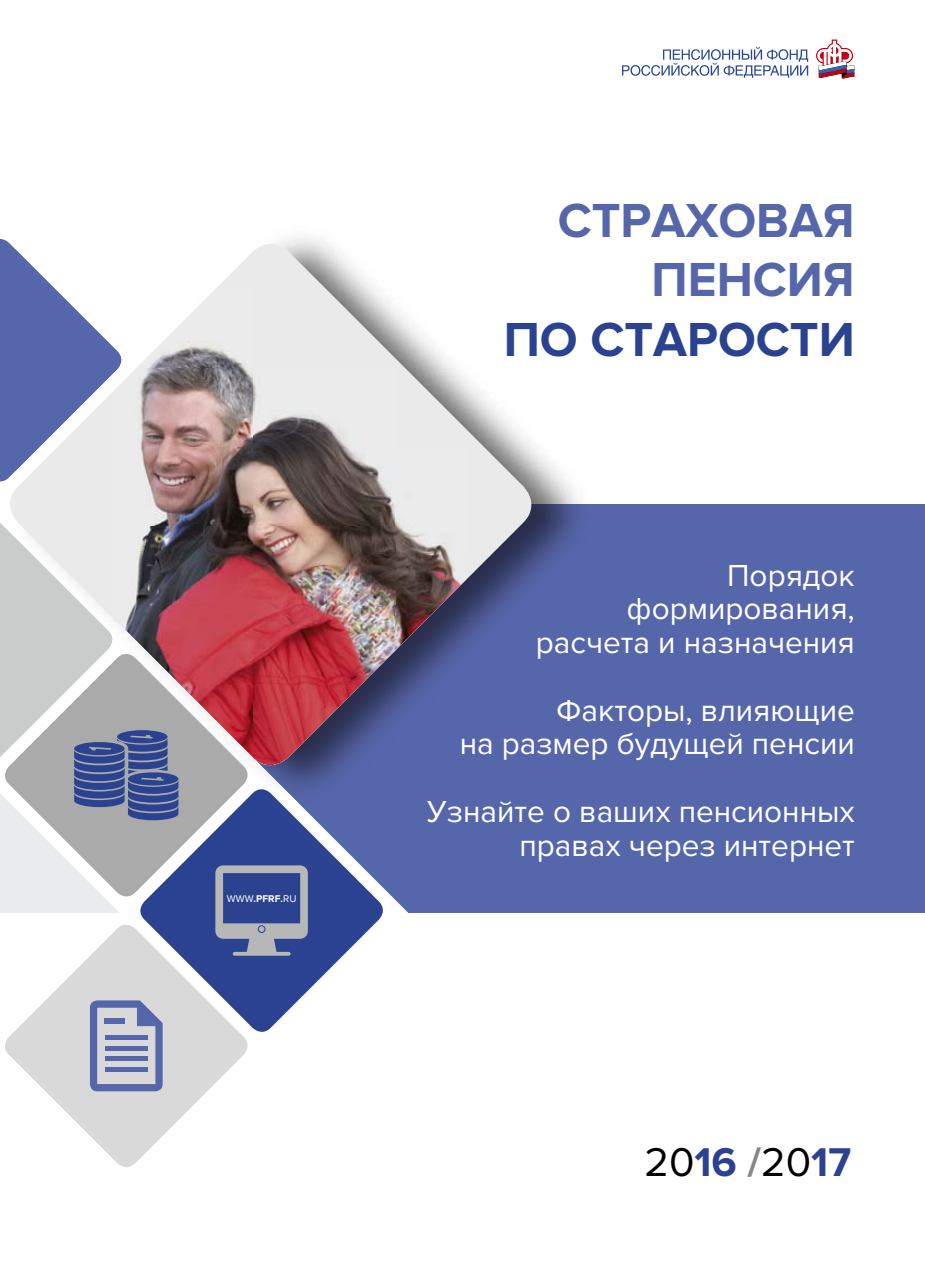
<style>
.page{position:relative;width:925px;height:1276px;background:#fff}
.page>*{position:absolute;margin:0;border:0;box-sizing:border-box;transform-origin:0 0}
.t1{font:700 49.5px/59.4px "Proxima Nova";color:#5666aa;text-align:right}
.t2{font:700 49.5px "Proxima Nova";color:#2a4290}
.t3{font:41.62px "Proxima Nova";color:#000}
.t4{font:31.5px/33.8px "Proxima Nova";color:#fff;text-align:right}
.t5{font:700 10.12px "Proxima Nova";color:#fff}
.s1{font-weight:400}
.s2{font-weight:700;color:#2a4290}
.s3{font-weight:700;color:#868685}
</style>
<div class="page">
<div style="left:210px;top:504px;width:715px;height:408px;background:#5666aa"></div>
<svg style="left:0;top:892px;width:441px;height:21px;fill:#e8eced"></svg>
<svg style="left:216px;top:237px;width:325px;height:538px"></svg>
<img style="left:178px;top:289px;width:218px;height:79px">
<img style="left:396px;top:357px;width:70px;height:249px">
<img style="left:178px;top:368px;width:218px;height:318px">
<img style="left:396px;top:606px;width:46px;height:46px">
<img style="left:254px;top:686px;width:109px;height:79px">
<svg style="left:0;top:649px;width:253px;height:252px;background:#cba9ae"></svg>
<svg style="left:135px;top:784px;width:253px;height:248px"></svg>
<svg style="left:5px;top:919px;width:248px;height:248px;fill:#d9d9d9"></svg>
<svg style="left:622px;top:47px;width:186px;height:31px"></svg>
<svg style="left:816px;top:40px;width:38px;height:39px"></svg>
<svg style="left:0;top:239px;width:178px;height:581px"></svg>
<svg style="left:90px;top:1000px;width:73px;height:91px;background:#9aa1c2"></svg>
<svg style="left:215px;top:865px;width:93px;height:90px;background:#62719f"></svg>
<p class="t5" style="left:227px;top:894px;width:71px"><span class="s1">WWW</span>.PFRF.<span class="s1">RU</span></p>
<h1 class="t1" style="left:558px;top:195px;width:298px">СТРАХОВАЯ<br>ПЕНСИЯ</h1>
<h1 class="t2" style="left:504px;top:320px;width:353px">ПО СТАРОСТИ</h1>
<p class="t4" style="left:536px;top:561px;width:320px">Порядок формирования, расчета и назначения</p>
<p class="t4" style="left:460px;top:696px;width:397px">Факторы, влияющие<br>на размер будущей пенсии</p>
<p class="t4" style="left:427px;top:797px;width:429px">Узнайте о ваших пенсионных правах через интернет</p>
<h2 class="t3" style="left:644px;top:1146px;width:208px">20<span class="s2">16</span> <span class="s3">/</span>20<span class="s2">17</span></h2>
</div>
